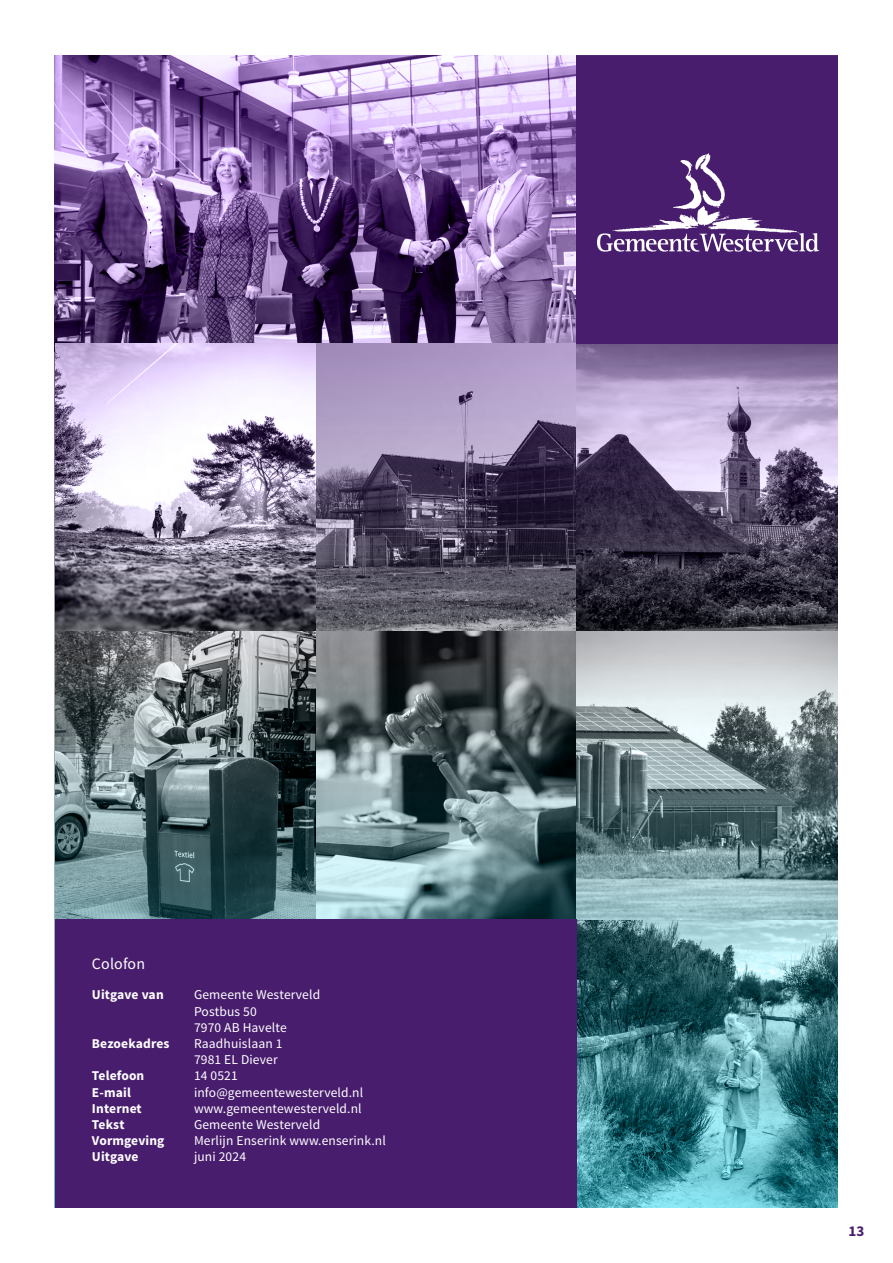
<style>
.page{position:relative;width:893px;height:1263px;background:#fff}
.page>*{position:absolute;margin:0;border:0;box-sizing:border-box;transform-origin:0 0}
.t1{font:15.9px "Source Sans Pro";letter-spacing:.01em;color:#fff}
.t2{font:15px "Source Sans Variable";color:#491d6e}
.t3{font:13.5px/16.2px "Source Sans Pro";letter-spacing:.01em;color:#fff}
.t4{font:700 13.5px "Source Sans Pro";letter-spacing:.01em;color:#fff}
</style>
<div class="page">
<img style="left:55px;top:56px;width:782px;height:1151px">
<div style="left:576px;top:56px;width:261px;height:287px;background:#491d6e"></div>
<img style="left:612px;top:212px;width:187px;height:21px">
<img style="left:673px;top:153px;width:52px;height:59px">
<svg style="left:597px;top:233px;width:222px;height:19px"></svg>
<div style="left:55px;top:919px;width:522px;height:289px;background:#491d6e"></div>
<p class="t1" style="left:92px;top:954px;width:55px">Colofon</p>
<p class="t4" style="left:92px;top:986px;width:73px">Uitgave van</p>
<p class="t3" style="left:194px;top:987px;width:128px">Gemeente Westerveld<br>Postbus 50<br>7970 AB Havelte</p>
<p class="t4" style="left:92px;top:1035px;width:79px">Bezoekadres</p>
<p class="t3" style="left:194px;top:1036px;width:90px">Raadhuislaan 1<br>7981 EL Diever</p>
<p class="t4" style="left:92px;top:1067px;width:54px">Telefoon</p>
<p class="t3" style="left:194px;top:1068px;width:45px">14 0521</p>
<p class="t4" style="left:92px;top:1083px;width:40px">E-mail</p>
<p class="t3" style="left:194px;top:1084px;width:171px">info@gemeentewesterveld.nl</p>
<p class="t4" style="left:92px;top:1100px;width:51px">Internet</p>
<p class="t3" style="left:194px;top:1100px;width:169px">www.gemeentewesterveld.nl</p>
<p class="t4" style="left:92px;top:1116px;width:34px">Tekst</p>
<p class="t3" style="left:194px;top:1117px;width:128px">Gemeente Westerveld</p>
<p class="t4" style="left:92px;top:1132px;width:74px">Vormgeving</p>
<p class="t3" style="left:194px;top:1133px;width:193px">Merlijn Enserink www.enserink.nl</p>
<p class="t4" style="left:92px;top:1148px;width:48px">Uitgave</p>
<p class="t3" style="left:194px;top:1149px;width:54px">juni 2024</p>
<p class="t2" style="left:848px;top:1222px;width:17px">13</p>
</div>
